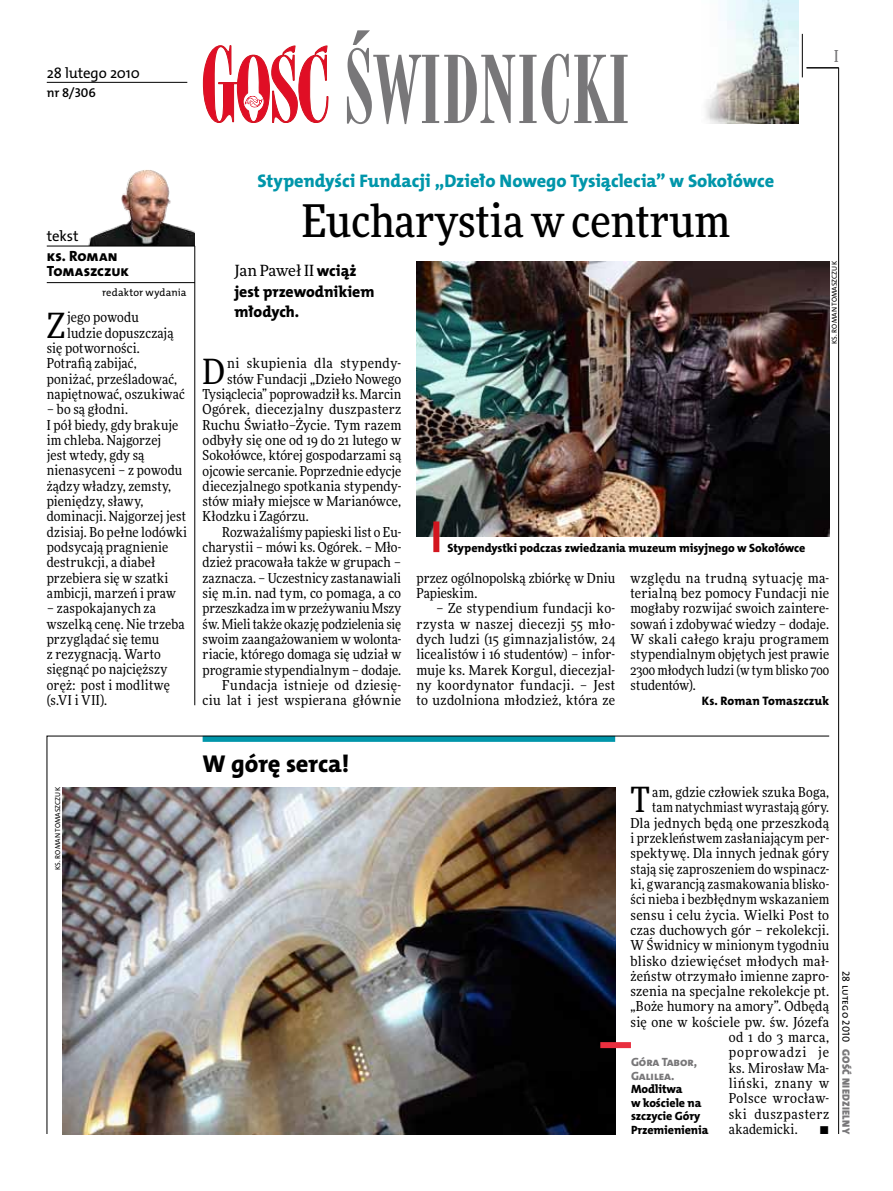
<style>
.page{position:relative;width:893px;height:1191px;background:#fff}
.page>*{position:absolute;margin:0;border:0;box-sizing:border-box;transform-origin:0 0}
.t1{font:500 45px "Freeday Narrow";color:#000}
.t2{font:34.8px "Freeday Narrow News";color:#000}
.t3{font:24.45px "The Mix HP8 Ex Bld";letter-spacing:-.005em;color:#000}
.t4{font:18.3px "The Mix HP8 Ex Bld";letter-spacing:-.005em;color:#0096aa}
.t5{font:500 16.5px "Freeday Narrow";color:#787779;scale:.9 1}
.t6{font:15.75px/20.4px "The Mix HP8 Ex Bld";letter-spacing:-.005em;color:#000}
.t7{font:15.45px "Freeday News";letter-spacing:-.015em;color:#000}
.t8{font:14.85px/15.3px "The Mix HP8 Ex Bld";letter-spacing:-.005em;color:#000}
.t9{font:14.85px "The Mix HP5 Plain";letter-spacing:-.01em;color:#000}
.t10{font:13.65px/15.3px "Freeday Narrow News";letter-spacing:.01em;color:#000}
.t11{font:13.65px "Freeday Narrow News";letter-spacing:.03em;color:#000}
.t12{font:13.65px "Freeday Narrow News";letter-spacing:.035em;color:#000}
.t13{font:13.65px "Freeday Narrow News";letter-spacing:.045em;color:#000}
.t14{font:13.65px "Freeday Narrow News";letter-spacing:.065em;color:#000}
.t15{font:12.9px "The Mix HP6 Se Bld";color:#000}
.t16{font:12.3px "The Mix HP8 Ex Bld";letter-spacing:.005em;color:#000}
.t17{font:12px/13.5px "The Mix HP8 Ex Bld";letter-spacing:-.005em;color:#000}
.t18{font:12px/13.5px "The Mix HP8 Ex Bld";letter-spacing:-.005em;color:#787779}
.t19{font:10.5px "The Mix HP5 Plain";letter-spacing:.01em;color:#000}
.t20{font:10.5px "The Mix HP9 Blk";letter-spacing:.025em;color:#787779}
.t21{font:7.2px "The Mix HP5 Plain";color:#000}
.s1{font-family:"The Mix HP8 Ex Bld";font-size:15.75px}
</style>
<div class="page">
<hr style="left:838px;top:68px;width:1px;height:1066px;background:#000">
<hr style="left:802px;top:34px;width:1px;height:43px;background:#000">
<svg style="left:47px;top:735px;width:783px;height:399px"></svg>
<hr style="left:195px;top:246px;width:1px;height:459px;background:#000">
<hr style="left:806px;top:68px;width:33px;height:1px;background:#000">
<svg style="left:203px;top:45px;width:125px;height:78px"></svg>
<svg style="left:347px;top:30px;width:281px;height:94px"></svg>
<img style="left:705px;top:0;width:93px;height:123px">
<img style="left:81px;top:170px;width:114px;height:76px">
<hr style="left:47px;top:246px;width:148px;height:1px;background:#000">
<hr style="left:47px;top:282px;width:148px;height:1px;background:#000">
<hr style="left:47px;top:82px;width:140px;height:1px;background:#000">
<img style="left:62px;top:787px;width:553px;height:347px">
<img style="left:416px;top:261px;width:413px;height:276px">
<div style="left:433px;top:521px;width:6px;height:31px;background:#d3151f"></div>
<div style="left:600px;top:1042px;width:31px;height:6px;background:#e92f3f"></div>
<p class="t9" style="left:47px;top:63px;width:95px">28 lutego 2010</p>
<p class="t15" style="left:47px;top:85px;width:51px">nr 8/306</p>
<p class="t5" style="left:834px;top:46px;width:6px">I</p>
<p class="t9" style="left:47px;top:227px;width:33px">tekst</p>
<p class="t8" style="left:47px;top:249px;width:84px">ks. Roman<br>Tomaszczuk</p>
<p class="t19" style="left:102px;top:285px;width:86px">redaktor wydania</p>
<h2 class="t2" style="left:47px;top:304px;width:20px">Z</h2>
<p class="t10" style="left:67px;top:310px;width:73px">jego powodu</p>
<p class="t10" style="left:67px;top:325px;width:108px">ludzie dopuszczają</p>
<p class="t10" style="left:47px;top:340px;width:94px">się potworności.</p>
<p class="t10" style="left:47px;top:356px;width:91px">Potrafią zabijać,</p>
<p class="t10" style="left:47px;top:371px;width:132px">poniżać, prześladować,</p>
<p class="t10" style="left:47px;top:386px;width:140px">napiętnować, oszukiwać</p>
<p class="t10" style="left:47px;top:401px;width:142px">– bo są głodni.<br>I pół biedy, gdy brakuje im chleba. Najgorzej<br>jest wtedy, gdy są nienasyceni – z powodu żądzy władzy, zemsty, pieniędzy, sławy, dominacji. Najgorzej jest dzisiaj. Bo pełne lodówki podsycają pragnienie destrukcji, a diabeł przebiera się w szatki ambicji, marzeń i praw</p>
<p class="t10" style="left:47px;top:600px;width:139px">– zaspokajanych za wszelką cenę. Nie trzeba przyglądać się temu<br>z rezygnacją. Warto sięgnąć po najcięższy oręż: post i modlitwę (s.VI i VII).</p>
<h3 class="t4" style="left:257px;top:169px;width:518px">Stypendyści Fundacji „Dzieło Nowego Tysiąclecia” w Sokołówce</h3>
<h1 class="t1" style="left:302px;top:193px;width:430px">Eucharystia w centrum</h1>
<p class="t7" style="left:234px;top:261px;width:124px">Jan Paweł II <span class="s1">wciąż</span></p>
<p class="t6" style="left:235px;top:281px;width:142px">jest przewodnikiem młodych.</p>
<p class="t21" style="left:830px;top:344px;width:83px;rotate:-90deg">Ks. Roman Tomaszczuk</p>
<h2 class="t2" style="left:203px;top:350px;width:24px">D</h2>
<p class="t12" style="left:227px;top:355px;width:176px">ni skupienia dla stypendy-</p>
<p class="t10" style="left:227px;top:371px;width:176px">stów Fundacji „Dzieło Nowego</p>
<p class="t10" style="left:203px;top:386px;width:200px">Tysiąclecia” poprowadził ks. Marcin</p>
<p class="t10" style="left:203px;top:401px;width:200px">Ogórek, diecezjalny duszpasterz</p>
<p class="t10" style="left:203px;top:417px;width:200px">Ruchu Światło–Życie. Tym razem</p>
<p class="t10" style="left:203px;top:432px;width:200px">odbyły się one od 19 do 21 lutego w</p>
<p class="t10" style="left:203px;top:447px;width:200px">Sokołówce, której gospodarzami są</p>
<p class="t10" style="left:203px;top:463px;width:200px">ojcowie sercanie. Poprzednie edycje</p>
<p class="t10" style="left:203px;top:478px;width:200px">diecezjalnego spotkania stypendy-</p>
<p class="t10" style="left:203px;top:493px;width:200px">stów miały miejsce w Marianówce,</p>
<p class="t10" style="left:203px;top:509px;width:108px">Kłodzku i Zagórzu.</p>
<p class="t10" style="left:222px;top:524px;width:181px">Rozważaliśmy papieski list o Eu-</p>
<p class="t10" style="left:203px;top:539px;width:200px">charystii – mówi ks. Ogórek. – Mło-</p>
<p class="t10" style="left:203px;top:555px;width:200px">dzież pracowała także w grupach –</p>
<p class="t10" style="left:203px;top:570px;width:200px">zaznacza. – Uczestnicy zastanawiali</p>
<p class="t10" style="left:203px;top:585px;width:200px">się m.in. nad tym, co pomaga, a co</p>
<p class="t10" style="left:203px;top:600px;width:200px">przeszkadza im w przeżywaniu Mszy</p>
<p class="t10" style="left:203px;top:616px;width:200px">św. Mieli także okazję podzielenia się</p>
<p class="t10" style="left:203px;top:631px;width:200px">swoim zaangażowaniem w wolonta-</p>
<p class="t10" style="left:203px;top:646px;width:200px">riacie, którego domaga się udział w</p>
<p class="t10" style="left:203px;top:662px;width:200px">programie stypendialnym – dodaje.</p>
<p class="t10" style="left:222px;top:677px;width:181px">Fundacja istnieje od dziesię-</p>
<p class="t10" style="left:203px;top:692px;width:200px">ciu lat i jest wspierana głównie</p>
<p class="t17" style="left:448px;top:541px;width:359px">Stypendystki podczas zwiedzania muzeum misyjnego w Sokołówce</p>
<p class="t10" style="left:417px;top:570px;width:200px">przez ogólnopolską zbiórkę w Dniu<br>Papieskim.</p>
<p class="t10" style="left:417px;top:600px;width:200px;text-align:justify;text-indent:20px">– Ze stypendium fundacji ko&shy;rzysta w naszej diecezji 55 mło&shy;dych ludzi (15 gimnazjalistów, 24 licealistów i 16 studentów) – infor&shy;muje ks. Marek Korgul, diecezjal&shy;ny koordynator fundacji. – Jest to uzdolniona młodzież, która ze</p>
<p class="t10" style="left:630px;top:570px;width:200px;text-align:justify">względu na trudną sytuację ma&shy;terialną bez pomocy Fundacji nie mogłaby rozwijać swoich zaintere&shy;sowań i zdobywać wiedzy – dodaje.<br>W skali całego kraju programem stypendialnym objętych jest prawie 2300 młodych ludzi (w tym blisko 700 studentów).</p>
<p class="t16" style="left:702px;top:693px;width:129px">Ks. Roman Tomaszczuk</p>
<p class="t21" style="left:53px;top:869px;width:83px;rotate:-90deg">Ks. Roman Tomaszczuk</p>
<h3 class="t3" style="left:203px;top:747px;width:148px">W górę serca!</h3>
<h2 class="t2" style="left:630px;top:778px;width:21px">T</h2>
<p class="t10" style="left:652px;top:784px;width:179px">am, gdzie człowiek szuka Boga,</p>
<p class="t10" style="left:652px;top:799px;width:178px">tam natychmiast wyrastają góry.</p>
<p class="t10" style="left:630px;top:815px;width:200px">Dla jednych będą one przeszkodą</p>
<p class="t10" style="left:630px;top:830px;width:200px">i przekleństwem zasłaniającym per-</p>
<p class="t10" style="left:630px;top:845px;width:200px">spektywę. Dla innych jednak góry</p>
<p class="t10" style="left:630px;top:861px;width:200px">stają się zaproszeniem do wspinacz-</p>
<p class="t10" style="left:630px;top:876px;width:200px">ki, gwarancją zasmakowania blisko-</p>
<p class="t10" style="left:630px;top:891px;width:200px">ści nieba i bezbłędnym wskazaniem</p>
<p class="t10" style="left:630px;top:907px;width:200px">sensu i celu życia. Wielki Post to</p>
<p class="t10" style="left:630px;top:922px;width:200px">czas duchowych gór – rekolekcji.</p>
<p class="t10" style="left:630px;top:937px;width:200px">W Świdnicy w minionym tygodniu</p>
<p class="t11" style="left:630px;top:952px;width:200px">blisko dziewięćset młodych mał-</p>
<p class="t10" style="left:630px;top:968px;width:200px">żeństw otrzymało imienne zapro-</p>
<p class="t10" style="left:630px;top:983px;width:200px">szenia na specjalne rekolekcje pt.</p>
<p class="t10" style="left:630px;top:998px;width:200px">„Boże humory na amory”. Odbędą</p>
<p class="t10" style="left:630px;top:1014px;width:200px">się one w kościele pw. św. Józefa</p>
<p class="t12" style="left:729px;top:1028px;width:102px">od 1 do 3 marca,</p>
<p class="t14" style="left:729px;top:1044px;width:102px">poprowadzi je</p>
<p class="t10" style="left:729px;top:1060px;width:102px">ks. Mirosław Ma-</p>
<p class="t13" style="left:729px;top:1074px;width:102px">liński, znany w</p>
<p class="t11" style="left:729px;top:1090px;width:102px">Polsce wrocław-</p>
<p class="t13" style="left:729px;top:1105px;width:102px">ski duszpasterz</p>
<p class="t10" style="left:729px;top:1121px;width:70px">akademicki.</p>
<p class="t10" style="left:819px;top:1121px;width:11px">•</p>
<p class="t18" style="left:631px;top:1055px;width:68px">Góra Tabor,<br>Galilea.</p>
<p class="t17" style="left:631px;top:1082px;width:79px">Modlitwa<br>w kościele na szczycie Góry<br>Przemienienia</p>
<p class="t19" style="left:853px;top:971px;width:73px;rotate:90deg">28 lutego 2010</p>
<p class="t20" style="left:853px;top:1049px;width:86px;rotate:90deg">Gość Niedzielny</p>
</div>
